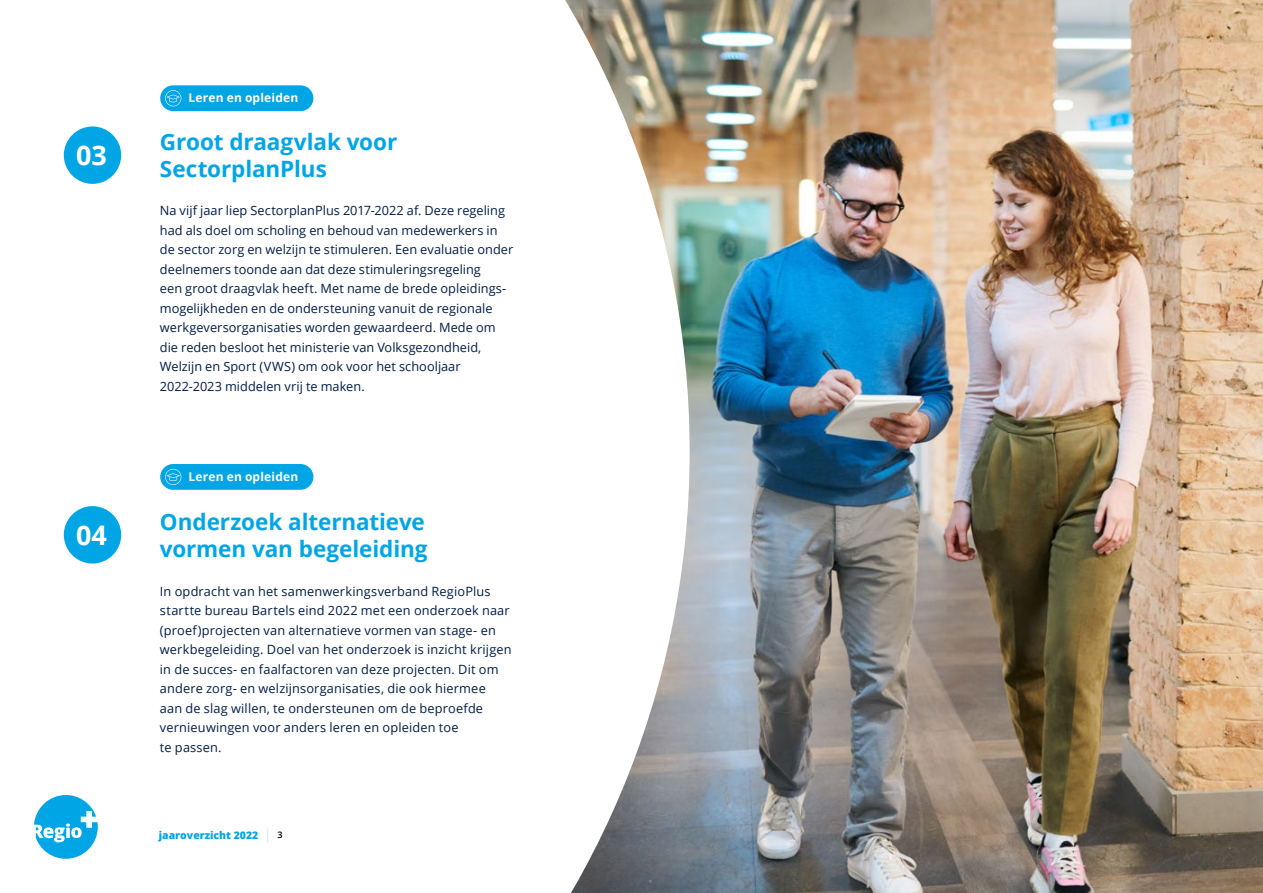
<style>
.page{position:relative;width:1263px;height:893px;background:#fff}
.page>*{position:absolute;margin:0;border:0;box-sizing:border-box;transform-origin:0 0}
.t1{font:700 27px "Open Sans";color:#fff}
.t2{font:700 22.5px/27px "Open Sans";letter-spacing:-.005em;color:#00a5e6}
.t3{font:12.75px/19.5px "Open Sans";letter-spacing:.01em;color:#001e46}
.t4{font:700 12px "Open Sans";letter-spacing:.015em;color:#fff}
.t5{font:800 10.5px "Open Sans";color:#00a5e6}
.s1{font-weight:300;font-size:15px;color:#dadada}
.s2{font-weight:600;font-size:9px;color:#000}
</style>
<div class="page">
<img style="left:690px;top:0;width:573px;height:893px">
<svg style="left:63px;top:0;width:627px;height:893px"></svg>
<div style="left:64px;top:126px;width:57px;height:58px;background:#00a5e6;border-radius:50%"></div>
<div style="left:64px;top:506px;width:57px;height:57px;background:#00a5e6;border-radius:50%"></div>
<div style="left:160px;top:464px;width:153px;height:26px;background:#00a5e6;border-radius:13px"></div>
<svg style="left:165px;top:469px;width:16px;height:16px"></svg>
<div style="left:160px;top:85px;width:153px;height:26px;background:#00a5e6;border-radius:13px"></div>
<svg style="left:165px;top:90px;width:16px;height:16px"></svg>
<svg style="left:34px;top:795px;width:64px;height:64px"></svg>
<h1 class="t1" style="left:76px;top:136px;width:32px">03</h1>
<h1 class="t1" style="left:76px;top:516px;width:32px">04</h1>
<p class="t4" style="left:188px;top:89px;width:112px">Leren en opleiden</p>
<h2 class="t2" style="left:160px;top:128px;width:239px">Groot draagvlak voor<br>SectorplanPlus</h2>
<p class="t3" style="left:160px;top:201px;width:355px">Na vijf jaar liep SectorplanPlus 2017-2022 af. Deze regeling had als doel om scholing en behoud van medewerkers in de sector zorg en welzijn te stimuleren. Een evaluatie onder deelnemers toonde aan dat deze stimuleringsregeling<br>een groot draagvlak heeft. Met name de brede opleidings&shy;mogelijkheden en de ondersteuning vanuit de regionale werkgeversorganisaties worden gewaardeerd. Mede om die reden besloot het ministerie van Volksgezondheid, Welzijn en Sport (VWS) om ook voor het schooljaar 2022-2023 middelen vrij te maken.</p>
<p class="t4" style="left:188px;top:468px;width:112px">Leren en opleiden</p>
<h2 class="t2" style="left:160px;top:508px;width:269px">Onderzoek alternatieve vormen van begeleiding</h2>
<p class="t3" style="left:160px;top:581px;width:353px">In opdracht van het samenwerkingsverband RegioPlus startte bureau Bartels eind 2022 met een onderzoek naar (proef)projecten van alternatieve vormen van stage- en werkbegeleiding. Doel van het onderzoek is inzicht krijgen in de succes- en faalfactoren van deze projecten. Dit om andere zorg- en welzijnsorganisaties, die ook hiermee<br>aan de slag willen, te ondersteunen om de beproefde vernieuwingen voor anders leren en opleiden toe<br>te passen.</p>
<p class="t5" style="left:159px;top:827px;width:125px">jaaroverzicht 2022 <span class="s1">|</span> <span class="s2">3</span></p>
</div>
